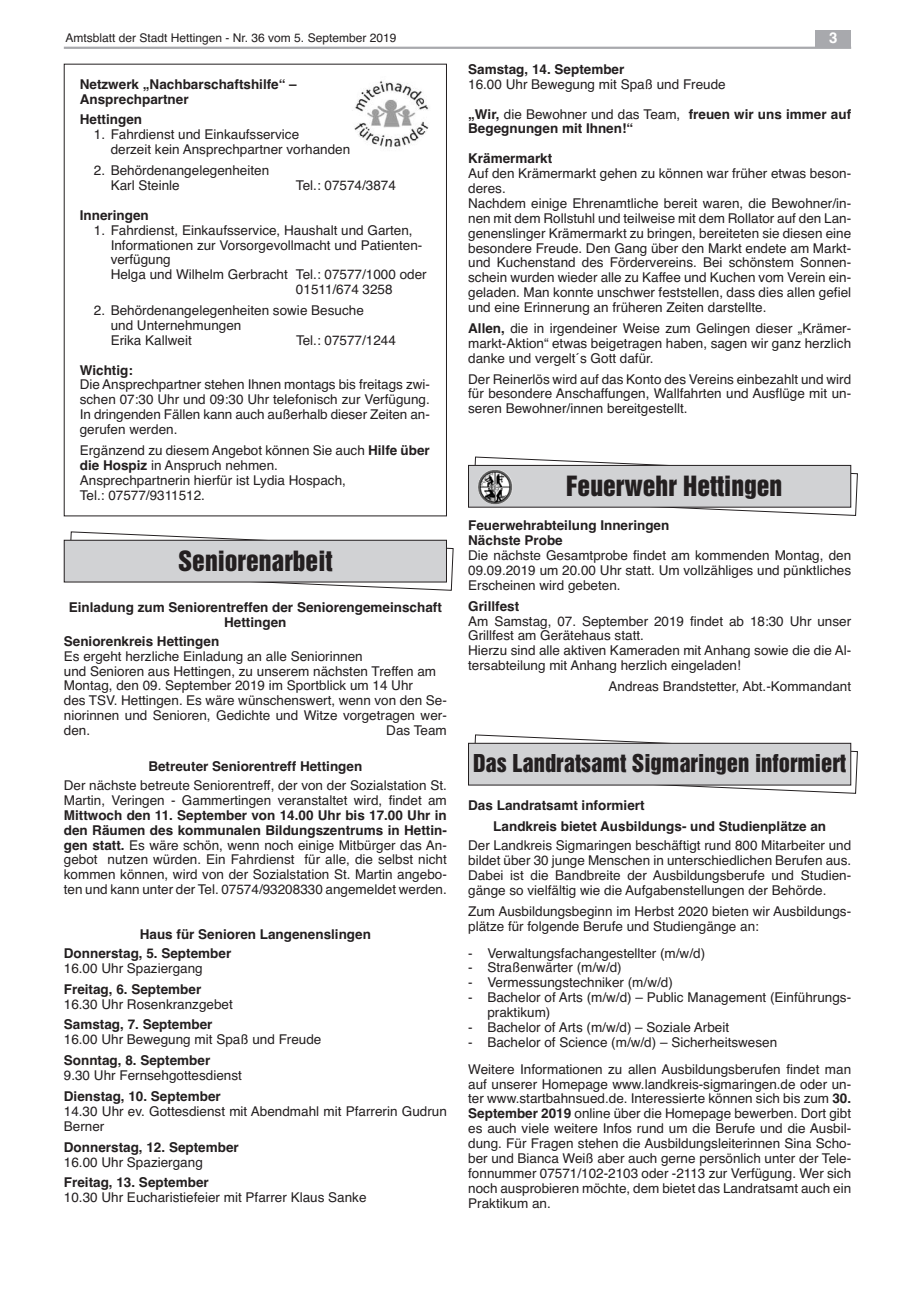
<style>
.page{position:relative;width:915px;height:1297px;background:#fff}
.page>*{position:absolute;margin:0;border:0;box-sizing:border-box;transform-origin:0 0}
.t1{font:25.5px "Helvetica Inserat";color:#231f20}
.t2{font:22.5px "Helvetica Inserat";color:#231f20}
.t3{font:700 15px "Helvetica";color:#fff}
.t4{font:13.5px/14.9px "Helvetica";color:#231f20}
.t5{font:700 13.5px/14.9px "Helvetica";color:#231f20}
.t6{font:12px "Helvetica";color:#231f20}
.s1{font-weight:400}
.s2{font-weight:700}
</style>
<div class="page">
<hr style="left:64px;top:47px;width:786px;height:2px;background:#a8a9ad">
<div style="left:815px;top:30px;width:35px;height:17px;background:#a8a9ad"></div>
<img style="left:352px;top:80px;width:78px;height:68px">
<svg style="left:69px;top:531px;width:385px;height:60px"></svg>
<div style="left:64px;top:540px;width:382px;height:42px;background:#d1d2d4"></div>
<div style="left:64px;top:540px;width:382px;height:42px;border:1px solid #231f20"></div>
<svg style="left:472px;top:456px;width:385px;height:60px"></svg>
<div style="left:468px;top:465px;width:382px;height:42px;background:#d1d2d4"></div>
<div style="left:468px;top:465px;width:382px;height:43px;border:1px solid #231f20"></div>
<img style="left:477px;top:469px;width:35px;height:35px;border-radius:50%">
<svg style="left:473px;top:734px;width:384px;height:60px"></svg>
<div style="left:468px;top:743px;width:382px;height:42px;background:#d1d2d4"></div>
<div style="left:468px;top:743px;width:382px;height:42px;border:1px solid #231f20"></div>
<p class="t6" style="left:65px;top:31px;width:332px">Amtsblatt der Stadt Hettingen - Nr. 36 vom 5. September 2019</p>
<p class="t3" style="left:829px;top:29px;width:10px">3</p>
<p class="t5" style="left:80px;top:77px;width:218px">Netzwerk „Nachbarschaftshilfe“ –<br>Ansprechpartner</p>
<p class="t5" style="left:80px;top:112px;width:64px">Hettingen</p>
<p class="t4" style="left:111px;top:127px;width:241px;text-indent:-17px">1. Fahrdienst und Einkaufsservice<br>derzeit kein Ansprechpartner vorhanden</p>
<p class="t4" style="left:111px;top:163px;width:160px;text-indent:-17px">2. Behördenangelegenheiten<br>Karl Steinle</p>
<p class="t5" style="left:468px;top:62px;width:158px">Samstag, 14. September</p>
<p class="t4" style="left:468px;top:77px;width:259px">16.00 Uhr Bewegung mit Spaß und Freude</p>
<p class="t5" style="left:468px;top:106px;width:384px">„Wir, <span class="s1">die Bewohner und das Team,</span> freuen wir uns immer auf<br>Begegnungen mit Ihnen!“</p>
<p class="t5" style="left:468px;top:151px;width:86px">Krämermarkt</p>
<p class="t4" style="left:468px;top:166px;width:384px">Auf den Krämermarkt gehen zu können war früher etwas beson&shy;deres.<br>Nachdem einige Ehrenamtliche bereit waren, die Bewohner/in&shy;nen mit dem Rollstuhl und teilweise mit dem Rollator auf den Lan&shy;genenslinger Krämermarkt zu bringen, bereiteten sie diesen eine besondere Freude. Den Gang über den Markt endete am Markt&shy;und Kuchenstand des Fördervereins. Bei schönstem Sonnen&shy;schein wurden wieder alle zu Kaffee und Kuchen vom Verein ein&shy;geladen. Man konnte unschwer feststellen, dass dies allen gefiel und eine Erinnerung an früheren Zeiten darstellte.</p>
<p class="t4" style="left:468px;top:321px;width:384px;text-align:justify"><span class="s2">Allen,</span> die in irgendeiner Weise zum Gelingen dieser „Krämer&shy;markt-Aktion“ etwas beigetragen haben, sagen wir ganz herzlich danke und vergelt´s Gott dafür.</p>
<p class="t4" style="left:468px;top:371px;width:384px;text-align:justify">Der Reinerlös wird auf das Konto des Vereins einbezahlt und wird für besondere Anschaffungen, Wallfahrten und Ausflüge mit un&shy;seren Bewohner/innen bereitgestellt.</p>
<p class="t4" style="left:296px;top:178px;width:101px">Tel.: 07574/3874</p>
<p class="t5" style="left:80px;top:208px;width:71px">Inneringen</p>
<p class="t4" style="left:94px;top:223px;width:320px">1. Fahrdienst, Einkaufsservice, Haushalt und Garten,</p>
<p class="t4" style="left:111px;top:237px;width:313px">Informationen zur Vorsorgevollmacht und Patienten-</p>
<p class="t4" style="left:111px;top:252px;width:62px">verfügung</p>
<p class="t4" style="left:111px;top:267px;width:317px">Helga und Wilhelm Gerbracht Tel.: 07577/1000 oder</p>
<p class="t4" style="left:296px;top:282px;width:98px">01511/674 3258</p>
<p class="t4" style="left:111px;top:303px;width:254px;text-indent:-17px">2. Behördenangelegenheiten sowie Besuche und Unternehmungen<br>Erika Kallweit</p>
<p class="t4" style="left:296px;top:333px;width:101px">Tel.: 07577/1244</p>
<p class="t5" style="left:80px;top:362px;width:55px">Wichtig:</p>
<p class="t4" style="left:80px;top:377px;width:351px;text-align:justify">Die Ansprechpartner stehen Ihnen montags bis freitags zwi&shy;schen 07:30 Uhr und 09:30 Uhr telefonisch zur Verfügung.<br>In dringenden Fällen kann auch außerhalb dieser Zeiten an&shy;gerufen werden.</p>
<p class="t4" style="left:80px;top:443px;width:351px">Ergänzend zu diesem Angebot können Sie auch <span class="s2">Hilfe über die Hospiz</span> in Anspruch nehmen.<br>Ansprechpartnerin hierfür ist Lydia Hospach,<br>Tel.: 07577/9311512.</p>
<h1 class="t1" style="left:566px;top:476px;width:217px">Feuerwehr Hettingen</h1>
<h1 class="t1" style="left:178px;top:551px;width:156px">Seniorenarbeit</h1>
<p class="t5" style="left:69px;top:600px;width:374px;text-align:center">Einladung zum Seniorentreffen der Seniorengemeinschaft<br>Hettingen</p>
<p class="t5" style="left:64px;top:634px;width:157px">Seniorenkreis Hettingen</p>
<p class="t4" style="left:64px;top:648px;width:384px">Es ergeht herzliche Einladung an alle Seniorinnen<br>und Senioren aus Hettingen, zu unserem nächsten Treffen am Montag, den 09. September 2019 im Sportblick um 14 Uhr<br>des TSV. Hettingen. Es wäre wünschenswert, wenn von den Se&shy;niorinnen und Senioren, Gedichte und Witze vorgetragen wer&shy;den.</p>
<p class="t4" style="left:386px;top:723px;width:62px">Das Team</p>
<p class="t5" style="left:148px;top:759px;width:215px">Betreuter Seniorentreff Hettingen</p>
<p class="t4" style="left:64px;top:778px;width:384px">Der nächste betreute Seniorentreff, der von der Sozialstation St.<br>Martin, Veringen - Gammertingen veranstaltet wird, findet am</p>
<p class="t4" style="left:64px;top:808px;width:384px;text-align:justify"><span class="s2">Mittwoch den 11. September von 14.00 Uhr bis 17.00 Uhr in den Räumen des kommunalen Bildungszentrums in Hettin&shy;gen statt.</span> Es wäre schön, wenn noch einige Mitbürger das An&shy;gebot nutzen würden. Ein Fahrdienst für alle, die selbst nicht kommen können, wird von der Sozialstation St. Martin angebo&shy;ten und kann unter der Tel. 07574/93208330 angemeldet werden.</p>
<p class="t5" style="left:64px;top:924px;width:308px;line-height:19.2px;text-indent:76px">Haus für Senioren Langenenslingen<br>Donnerstag, 5. September</p>
<p class="t4" style="left:64px;top:961px;width:140px">16.00 Uhr Spaziergang</p>
<p class="t5" style="left:64px;top:982px;width:139px">Freitag, 6. September</p>
<p class="t4" style="left:64px;top:996px;width:170px">16.30 Uhr Rosenkranzgebet</p>
<p class="t5" style="left:64px;top:1017px;width:150px">Samstag, 7. September</p>
<p class="t4" style="left:64px;top:1032px;width:259px">16.00 Uhr Bewegung mit Spaß und Freude</p>
<p class="t5" style="left:64px;top:1053px;width:148px">Sonntag, 8. September</p>
<p class="t4" style="left:64px;top:1068px;width:179px">9.30 Uhr Fernsehgottesdienst</p>
<p class="t5" style="left:64px;top:1089px;width:158px">Dienstag, 10. September</p>
<p class="t4" style="left:64px;top:1104px;width:384px">14.30 Uhr ev. Gottesdienst mit Abendmahl mit Pfarrerin Gudrun<br>Berner</p>
<p class="t5" style="left:64px;top:1139px;width:176px">Donnerstag, 12. September</p>
<p class="t4" style="left:64px;top:1154px;width:140px">16.00 Uhr Spaziergang</p>
<p class="t5" style="left:64px;top:1175px;width:146px">Freitag, 13. September</p>
<p class="t4" style="left:64px;top:1190px;width:304px">10.30 Uhr Eucharistiefeier mit Pfarrer Klaus Sanke</p>
<p class="t5" style="left:468px;top:518px;width:203px">Feuerwehrabteilung Inneringen<br>Nächste Probe</p>
<p class="t4" style="left:468px;top:548px;width:384px;text-align:justify">Die nächste Gesamtprobe findet am kommenden Montag, den 09.09.2019 um 20.00 Uhr statt. Um vollzähliges und pünktliches Erscheinen wird gebeten.</p>
<p class="t5" style="left:468px;top:599px;width:53px">Grillfest</p>
<p class="t4" style="left:468px;top:613px;width:384px">Am Samstag, 07. September 2019 findet ab 18:30 Uhr unser Grillfest am Gerätehaus statt.<br>Hierzu sind alle aktiven Kameraden mit Anhang sowie die die Al&shy;tersabteilung mit Anhang herzlich eingeladen!</p>
<p class="t4" style="left:608px;top:679px;width:244px">Andreas Brandstetter, Abt.-Kommandant</p>
<h2 class="t2" style="left:473px;top:754px;width:374px">Das Landratsamt Sigmaringen informiert</h2>
<p class="t5" style="left:493px;top:795px;width:334px;line-height:20.9px;text-indent:-25px">Das Landratsamt informiert<br>Landkreis bietet Ausbildungs- und Studienplätze an</p>
<p class="t4" style="left:468px;top:838px;width:384px;text-align:justify">Der Landkreis Sigmaringen beschäftigt rund 800 Mitarbeiter und bildet über 30 junge Menschen in unterschiedlichen Berufen aus.<br>Dabei ist die Bandbreite der Ausbildungsberufe und Studien&shy;gänge so vielfältig wie die Aufgabenstellungen der Behörde.</p>
<p class="t4" style="left:468px;top:904px;width:384px">Zum Ausbildungsbeginn im Herbst 2020 bieten wir Ausbildungs&shy;plätze für folgende Berufe und Studiengänge an:</p>
<p class="t4" style="left:468px;top:945px;width:238px">- Verwaltungsfachangestellter (m/w/d)</p>
<p class="t4" style="left:468px;top:960px;width:155px">- Straßenwärter (m/w/d)</p>
<p class="t4" style="left:468px;top:975px;width:206px">- Vermessungstechniker (m/w/d)</p>
<p class="t4" style="left:487px;top:990px;width:365px;text-indent:-19px">- Bachelor of Arts (m/w/d) – Public Management (Einführungs&shy;praktikum)</p>
<p class="t4" style="left:468px;top:1020px;width:262px">- Bachelor of Arts (m/w/d) – Soziale Arbeit</p>
<p class="t4" style="left:468px;top:1029px;width:384px;line-height:26.8px">- Bachelor of Science (m/w/d) – Sicherheitswesen<br>Weitere Informationen zu allen Ausbildungsberufen findet man</p>
<p class="t4" style="left:468px;top:1076px;width:384px;text-align:justify">auf unserer Homepage www.landkreis-sigmaringen.de oder un&shy;ter www.startbahnsued.de. Interessierte können sich bis zum <span class="s2">30.<br>September 2019</span> online über die Homepage bewerben. Dort gibt es auch viele weitere Infos rund um die Berufe und die Ausbil&shy;dung. Für Fragen stehen die Ausbildungsleiterinnen Sina Scho&shy;ber und Bianca Weiß aber auch gerne persönlich unter der Tele&shy;fonnummer 07571/102-2103 oder -2113 zur Verfügung. Wer sich noch ausprobieren möchte, dem bietet das Landratsamt auch ein Praktikum an.</p>
</div>
